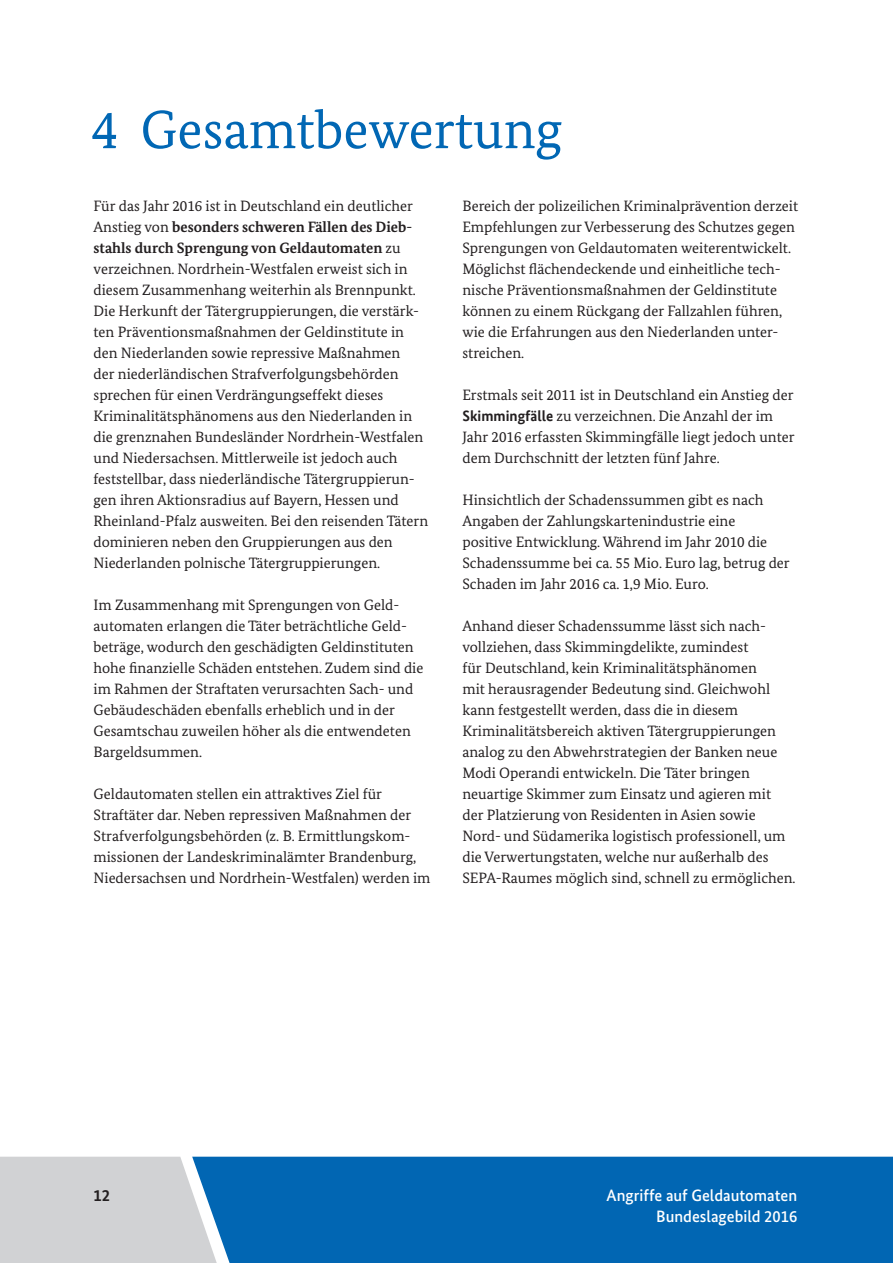
<style>
.page{position:relative;width:893px;height:1263px;background:#fff}
.page>*{position:absolute;margin:0;border:0;box-sizing:border-box;transform-origin:0 0}
.t1{font:54px "Bundes Serif";color:#0167b4}
.t2{font:500 16.5px/21px "Bundes Sans";color:#fff;text-align:right}
.t3{font:700 16.5px "Bundes Sans";color:#231f20}
.t4{font:15px/21px "Bundes Serif";color:#231f20}
.s1{font-weight:700}
.s2{font-family:"Bundes Sans Office";font-weight:700}
</style>
<div class="page">
<div style="left:221px;top:1157px;width:672px;height:106px;background:#0166b3"></div>
<svg style="left:0;top:1157px;width:221px;height:106px;background:#c8ced4"></svg>
<h1 class="t1" style="left:92px;top:97px;width:472px">4 Gesamtbewertung</h1>
<p class="t4" style="left:94px;top:196px;width:336px">Für das Jahr 2016 ist in Deutschland ein deutlicher Anstieg von <span class="s1">besonders schweren Fällen des Dieb&shy;stahls durch Sprengung von Geldautomaten</span> zu verzeichnen. Nordrhein-Westfalen erweist sich in diesem Zusammenhang weiterhin als Brennpunkt.<br>Die Herkunft der Tätergruppierungen, die verstärk&shy;ten Präventionsmaßnahmen der Geldinstitute in den Niederlanden sowie repressive Maßnahmen<br>der niederländischen Strafverfolgungsbehörden sprechen für einen Verdrängungseffekt dieses Kriminalitätsphänomens aus den Niederlanden in die grenznahen Bundesländer Nordrhein-Westfalen und Niedersachsen. Mittlerweile ist jedoch auch feststellbar, dass niederländische Tätergruppierun&shy;gen ihren Aktionsradius auf Bayern, Hessen und Rheinland-Pfalz ausweiten. Bei den reisenden Tätern dominieren neben den Gruppierungen aus den Niederlanden polnische Tätergruppierungen.</p>
<p class="t4" style="left:94px;top:595px;width:331px">Im Zusammenhang mit Sprengungen von Geld&shy;automaten erlangen die Täter beträchtliche Geld&shy;beträge, wodurch den geschädigten Geldinstituten hohe finanzielle Schäden entstehen. Zudem sind die im Rahmen der Straftaten verursachten Sach- und Gebäudeschäden ebenfalls erheblich und in der Gesamtschau zuweilen höher als die entwendeten Bargeldsummen.</p>
<p class="t4" style="left:94px;top:784px;width:338px">Geldautomaten stellen ein attraktives Ziel für Straftäter dar. Neben repressiven Maßnahmen der Strafverfolgungsbehörden (z. B. Ermittlungskom&shy;missionen der Landeskriminalämter Brandenburg, Niedersachsen und Nordrhein-Westfalen) werden im</p>
<p class="t4" style="left:462px;top:196px;width:337px">Bereich der polizeilichen Kriminalprävention derzeit Empfehlungen zur Verbesserung des Schutzes gegen Sprengungen von Geldautomaten weiterentwickelt.<br>Möglichst flächendeckende und einheitliche tech&shy;nische Präventionsmaßnahmen der Geldinstitute können zu einem Rückgang der Fallzahlen führen, wie die Erfahrungen aus den Niederlanden unter&shy;streichen.</p>
<p class="t4" style="left:462px;top:385px;width:334px">Erstmals seit 2011 ist in Deutschland ein Anstieg der <span class="s2">Skimmingfälle</span> zu verzeichnen. Die Anzahl der im Jahr 2016 erfassten Skimmingfälle liegt jedoch unter dem Durchschnitt der letzten fünf Jahre.</p>
<p class="t4" style="left:462px;top:490px;width:329px">Hinsichtlich der Schadenssummen gibt es nach Angaben der Zahlungskartenindustrie eine<br>positive Entwicklung. Während im Jahr 2010 die Schadenssumme bei ca. 55 Mio. Euro lag, betrug der Schaden im Jahr 2016 ca. 1,9 Mio. Euro.</p>
<p class="t4" style="left:462px;top:616px;width:335px">Anhand dieser Schadenssumme lässt sich nach&shy;vollziehen, dass Skimmingdelikte, zumindest<br>für Deutschland, kein Kriminalitätsphänomen<br>mit herausragender Bedeutung sind. Gleichwohl kann festgestellt werden, dass die in diesem Kriminalitätsbereich aktiven Tätergruppierungen analog zu den Abwehrstrategien der Banken neue Modi Operandi entwickeln. Die Täter bringen neuartige Skimmer zum Einsatz und agieren mit der Platzierung von Residenten in Asien sowie Nord- und Südamerika logistisch professionell, um die Verwertungstaten, welche nur außerhalb des SEPA-Raumes möglich sind, schnell zu ermöglichen.</p>
<p class="t3" style="left:94px;top:1185px;width:18px">12</p>
<p class="t2" style="left:607px;top:1184px;width:192px">Angriffe auf Geldautomaten<br>Bundeslagebild 2016</p>
</div>
